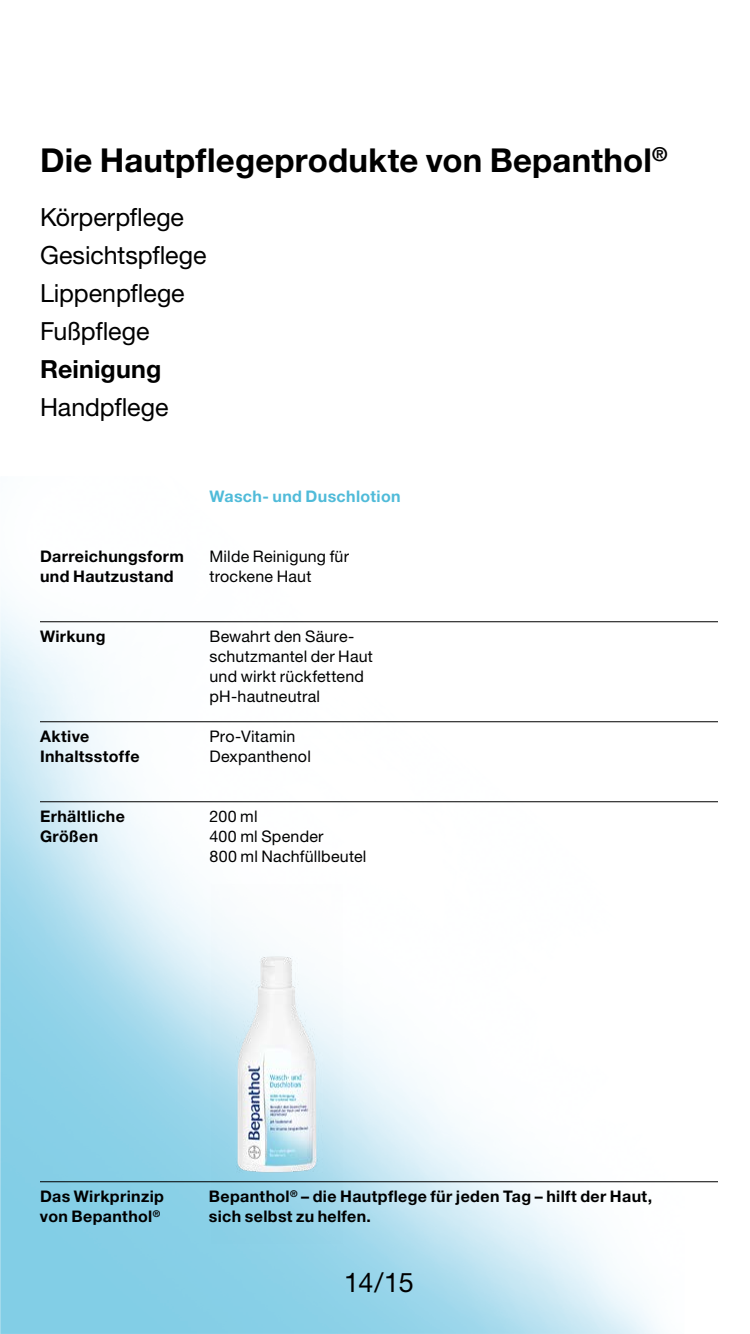
<style>
.page{position:relative;width:750px;height:1334px;background:#fff}
.page>*{position:absolute;margin:0;border:0;box-sizing:border-box;transform-origin:0 0}
.t1{font:700 33px "Helvetica Neue";letter-spacing:.005em;color:#000}
.t2{font:27px "Helvetica Neue";color:#000}
.t3{font:25px/38px "Helvetica Neue";letter-spacing:-.005em;color:#000}
.t4{font:700 25px "Helvetica Neue";letter-spacing:.005em;color:#000}
.t5{font:700 16px/20px "Helvetica Neue";letter-spacing:.025em;color:#000}
.t6{font:16px/20px "Helvetica Neue";letter-spacing:.015em;color:#000}
.t7{font:700 16px "Helvetica Neue";letter-spacing:.025em;color:#50bbd9}
</style>
<div class="page">
<img style="left:0;top:598px;width:684px;height:736px">
<hr style="left:40px;top:621px;width:678px;height:1px;background:#000">
<hr style="left:40px;top:721px;width:678px;height:1px;background:#000">
<hr style="left:40px;top:801px;width:678px;height:1px;background:#000">
<hr style="left:40px;top:1181px;width:678px;height:1px;background:#000">
<img style="left:211px;top:885px;width:132px;height:358px">
<h1 class="t1" style="left:40px;top:140px;width:629px">Die Hautpflegeprodukte von Bepanthol<sup>®</sup></h1>
<h3 class="t3" style="left:40px;top:198px;width:168px">Körperpflege<br>Gesichtspflege<br>Lippenpflege<br>Fußpflege</h3>
<h3 class="t4" style="left:40px;top:354px;width:123px">Reinigung</h3>
<h3 class="t3" style="left:40px;top:388px;width:130px">Handpflege</h3>
<p class="t5" style="left:40px;top:546px;width:146px">Darreichungsform und Hautzustand</p>
<p class="t5" style="left:40px;top:626px;width:67px">Wirkung</p>
<p class="t5" style="left:40px;top:726px;width:101px">Aktive<br>Inhaltsstoffe</p>
<p class="t5" style="left:40px;top:806px;width:86px">Erhältliche<br>Größen</p>
<p class="t7" style="left:210px;top:486px;width:193px">Wasch- und Duschlotion</p>
<p class="t6" style="left:210px;top:546px;width:141px">Milde Reinigung für trockene Haut</p>
<p class="t6" style="left:210px;top:626px;width:165px">Bewahrt den Säure&shy;schutzmantel der Haut und wirkt rückfettend pH-hautneutral</p>
<p class="t6" style="left:210px;top:726px;width:103px">Pro-Vitamin<br>Dexpanthenol</p>
<p class="t6" style="left:210px;top:806px;width:158px">200 ml<br>400 ml Spender<br>800 ml Nachfüllbeutel</p>
<p class="t5" style="left:40px;top:1186px;width:125px">Das Wirkprinzip</p>
<p class="t5" style="left:209px;top:1186px;width:445px">Bepanthol<sup>®</sup> – die Hautpflege für jeden Tag – hilft der Haut,</p>
<p class="t5" style="left:40px;top:1206px;width:122px">von Bepanthol<sup>®</sup></p>
<p class="t5" style="left:209px;top:1206px;width:164px">sich selbst zu helfen.</p>
<h2 class="t2" style="left:344px;top:1266px;width:71px">14/15</h2>
</div>
